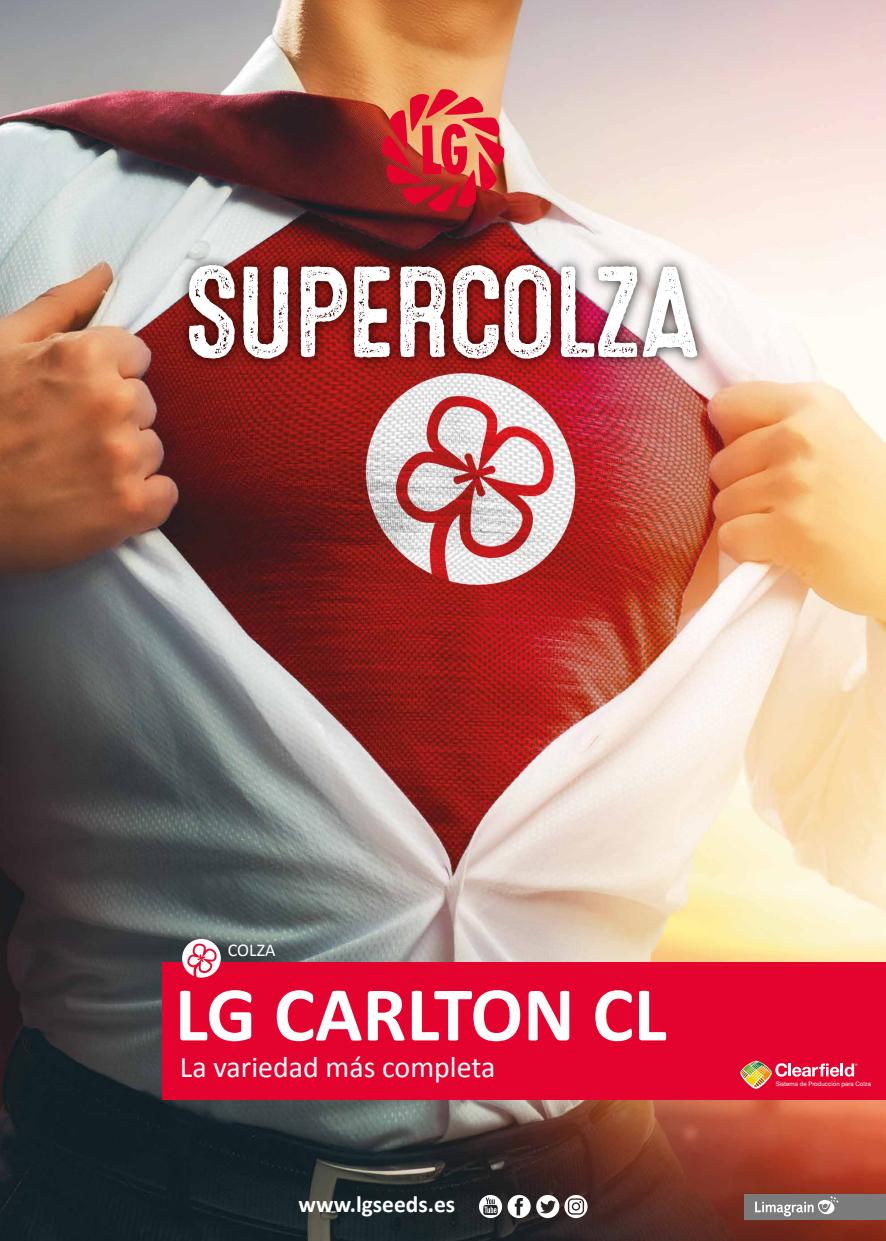
<style>
.page{position:relative;width:886px;height:1241px;background:#fff}
.page>*{position:absolute;margin:0;border:0;box-sizing:border-box;transform-origin:0 0}
.t1{font:129px "Microbrew Three";letter-spacing:-.05em;color:#fff}
.t2{font:700 78.12px "Calibri";color:#fff}
.t3{font:29.88px "Calibri";color:#fff}
.t4{font:700 23.44px "Calibri";color:#fff}
.t5{font:18.06px "Calibri";letter-spacing:-.005em;color:#fff}
.t6{font:6.12px "Helvetica Neue";color:#fff}
</style>
<div class="page">
<img style="left:0;top:0;width:886px;height:1240px">
<img style="left:167px;top:231px;width:546px;height:179px">
<div style="left:162px;top:962px;width:724px;height:137px;background:#e4032e"></div>
<svg style="left:740px;top:1060px;width:117px;height:28px"></svg>
<svg style="left:182px;top:938px;width:39px;height:39px"></svg>
<svg style="left:380px;top:87px;width:126px;height:127px;background:#cf4743"></svg>
<svg style="left:479px;top:1194px;width:108px;height:23px"></svg>
<div style="left:744px;top:1193px;width:142px;height:26px;background:#7c7b7b"></div>
<svg style="left:755px;top:1196px;width:83px;height:21px"></svg>
<h1 class="t1" style="left:183px;top:239px;width:521px">SUPERCOLZA</h1>
<h3 class="t5" style="left:228px;top:938px;width:49px">COLZA</h3>
<h2 class="t2" style="left:175px;top:964px;width:493px">LG CARLTON CL</h2>
<h3 class="t3" style="left:180px;top:1047px;width:317px">La variedad más completa</h3>
<h3 class="t4" style="left:298px;top:1188px;width:158px">www.lgseeds.es</h3>
<p class="t6" style="left:776px;top:1078px;width:97px">Sistema de Producción para Colza</p>
</div>
